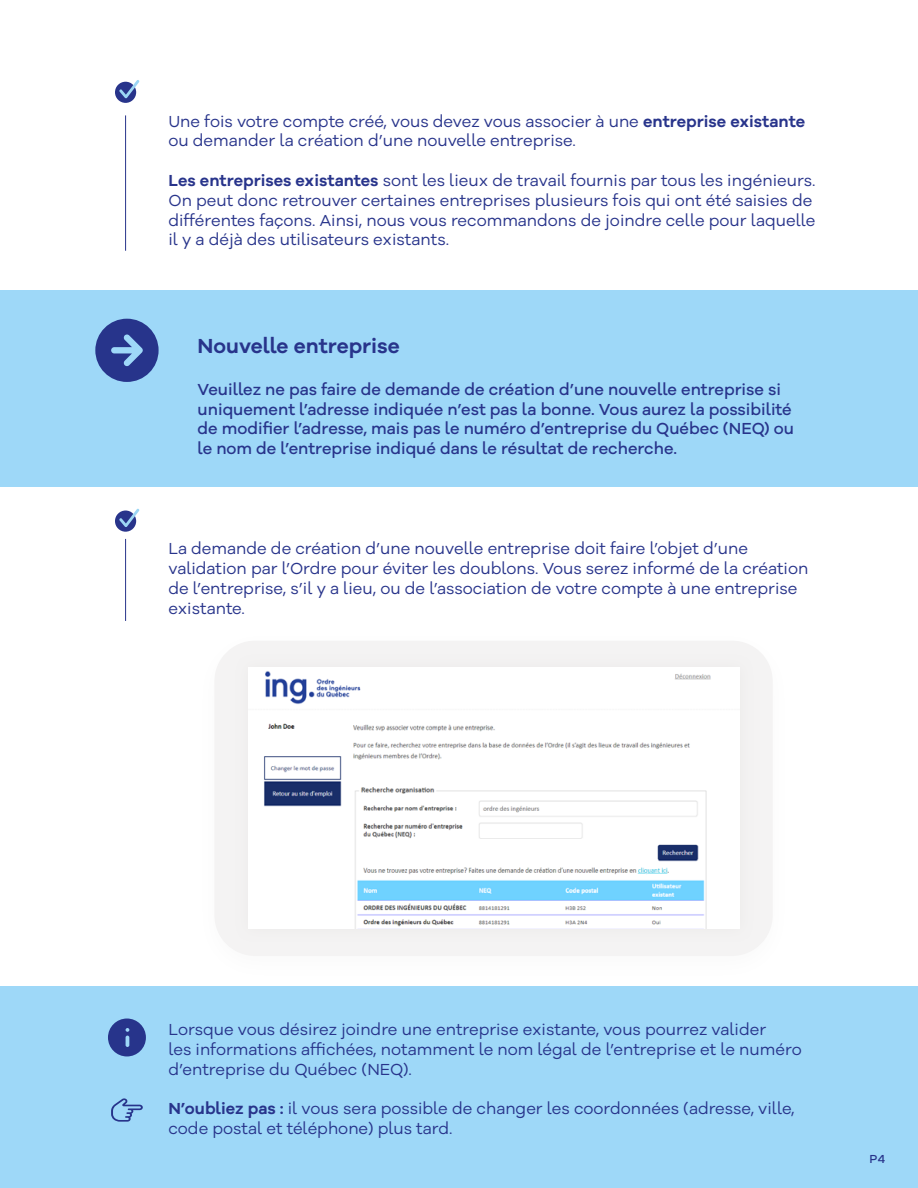
<style>
.page{position:relative;width:918px;height:1188px;background:#fff}
.page>*{position:absolute;margin:0;border:0;box-sizing:border-box;transform-origin:0 0}
.t1{font:600 21px "Galano Grotesque Alt";color:#28348b}
.t2{font:16.5px/19.8px "Galano Grotesque Alt";color:#28348b}
.t3{font:500 16.5px/19.8px "Galano Grotesque Alt";color:#28348b}
.t4{font:500 12px "Galano Grotesque Alt";color:#28348b}
.s1{font-weight:600}
</style>
<div class="page">
<div style="left:0;top:291px;width:918px;height:196px;background:#9ed8f8"></div>
<hr style="left:125px;top:115px;width:1px;height:136px;background:#28348b">
<hr style="left:125px;top:539px;width:1px;height:82px;background:#28348b">
<div style="left:115px;top:82px;width:21px;height:21px;background:#28348b;border-radius:50%"></div>
<div style="left:115px;top:511px;width:21px;height:21px;background:#28348b;border-radius:50%"></div>
<div style="left:0;top:986px;width:918px;height:202px;background:#9ed8f8"></div>
<svg style="left:119px;top:80px;width:20px;height:18px"></svg>
<svg style="left:119px;top:509px;width:20px;height:18px"></svg>
<svg style="left:95px;top:319px;width:64px;height:63px"></svg>
<svg style="left:108px;top:1019px;width:38px;height:37px"></svg>
<svg style="left:111px;top:1098px;width:32px;height:24px"></svg>
<div style="left:190px;top:624px;width:607px;height:363px;background:#fff"></div>
<div style="left:214px;top:641px;width:559px;height:315px;background:#f4f3f3;border-radius:40px"></div>
<img style="left:249px;top:668px;width:491px;height:261px">
<p class="t2" style="left:168px;top:111px;width:638px">Une fois votre compte créé, vous devez vous associer à une <span class="s1">entreprise existante </span>ou demander la création d’une nouvelle entreprise.</p>
<p class="t2" style="left:168px;top:170px;width:649px"><span class="s1">Les entreprises existantes</span> sont les lieux de travail fournis par tous les ingénieurs.<br>On peut donc retrouver certaines entreprises plusieurs fois qui ont été saisies de différentes façons. Ainsi, nous vous recommandons de joindre celle pour laquelle il y a déjà des utilisateurs existants.</p>
<p class="t1" style="left:198px;top:333px;width:204px">Nouvelle entreprise</p>
<p class="t3" style="left:198px;top:379px;width:598px">Veuillez ne pas faire de demande de création d’une nouvelle entreprise si uniquement l’adresse indiquée n’est pas la bonne. Vous aurez la possibilité de modifier l’adresse, mais pas le numéro d’entreprise du Québec (NEQ) ou le nom de l’entreprise indiqué dans le résultat de recherche.</p>
<p class="t2" style="left:168px;top:538px;width:641px">La demande de création d’une nouvelle entreprise doit faire l’objet d’une validation par l’Ordre pour éviter les doublons. Vous serez informé de la création de l’entreprise, s’il y a lieu, ou de l’association de votre compte à une entreprise existante.</p>
<p class="t2" style="left:168px;top:1019px;width:635px">Lorsque vous désirez joindre une entreprise existante, vous pourrez valider<br>les informations affichées, notamment le nom légal de l’entreprise et le numéro d’entreprise du Québec (NEQ).</p>
<p class="t2" style="left:168px;top:1098px;width:628px"><span class="s1">N’oubliez pas :</span> il vous sera possible de changer les coordonnées (adresse, ville, code postal et téléphone) plus tard.</p>
<p class="t4" style="left:869px;top:1151px;width:17px">P4</p>
</div>
